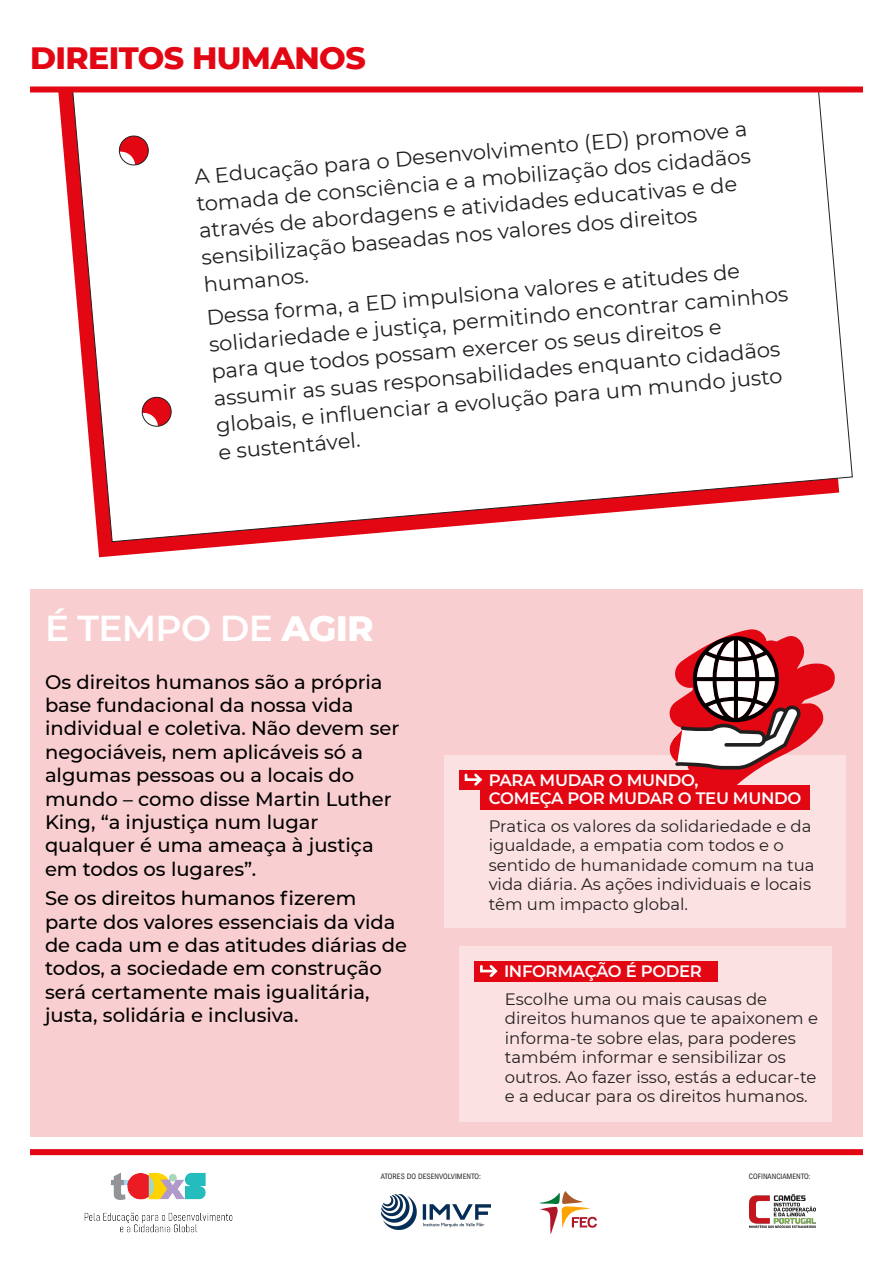
<style>
.page{position:relative;width:893px;height:1263px;background:#fff}
.page>*{position:absolute;margin:0;border:0;box-sizing:border-box;transform-origin:0 0}
.t1{font:600 36px "Montserrat";letter-spacing:-.02em;color:#fff}
.t2{font:800 31.5px "Montserrat";letter-spacing:-.02em;color:#e30613}
.t3{font:21px/27px "Montserrat";color:#231f20}
.t4{font:500 19.5px/23.4px "Montserrat";color:#000}
.t5{font:16.5px/19.5px "Montserrat";color:#231f20}
.t6{font:600 16.5px/18px "Montserrat";letter-spacing:-.02em;color:#fff}
.t7{font:7.5px "Arial Nova Cond";color:#231f20}
.s1{font-weight:800}
</style>
<div class="page">
<div style="left:30px;top:589px;width:833px;height:548px;background:#f9ced0"></div>
<div style="left:444px;top:755px;width:402px;height:172px;background:#fbe1e2"></div>
<svg style="left:669px;top:629px;width:166px;height:156px"></svg>
<svg style="left:30px;top:92px;width:823px;height:450px"></svg>
<div style="left:459px;top:770px;width:264px;height:19px;background:#e30613"></div>
<div style="left:480px;top:785px;width:330px;height:24px;background:#e30613"></div>
<svg style="left:464px;top:773px;width:19px;height:13px"></svg>
<div style="left:460px;top:946px;width:372px;height:175px;background:#fbe1e2"></div>
<div style="left:475px;top:961px;width:243px;height:21px;background:#e30613"></div>
<svg style="left:480px;top:965px;width:18px;height:12px"></svg>
<div style="left:30px;top:1149px;width:833px;height:6px;background:#e30613"></div>
<div style="left:30px;top:86px;width:833px;height:6px;background:#e30613"></div>
<svg style="left:539px;top:1191px;width:58px;height:43px"></svg>
<img style="left:749px;top:1194px;width:66px;height:33px">
<img style="left:382px;top:1194px;width:108px;height:35px">
<img style="left:75px;top:1149px;width:166px;height:84px">
<h2 class="t2" style="left:30px;top:35px;width:337px">DIREITOS HUMANOS</h2>
<p class="t3" style="left:193px;top:163px;width:557px;rotate:-5deg">A Educação para o Desenvolvimento (ED) promove a tomada de consciência e a mobilização dos cidadãos através de abordagens e atividades educativas e de sensibilização baseadas nos valores dos direitos humanos.</p>
<p class="t3" style="left:205px;top:303px;width:583px;rotate:-5deg">Dessa forma, a ED impulsiona valores e atitudes de solidariedade e justiça, permitindo encontrar caminhos para que todos possam exercer os seus direitos e assumir as suas responsabilidades enquanto cidadãos globais, e infl uenciar a evolução para um mundo justo e sustentável.</p>
<h1 class="t1" style="left:45px;top:603px;width:330px">É TEMPO DE <span class="s1">AGIR</span></h1>
<p class="t4" style="left:45px;top:669px;width:356px">Os direitos humanos são a própria base fundacional da nossa vida individual e coletiva. Não devem ser negociáveis, nem aplicáveis só a algumas pessoas ou a locais do mundo – como disse Martin Luther<br>King, “a injustiça num lugar qualquer é uma ameaça à justiça em todos os lugares”.</p>
<p class="t4" style="left:45px;top:886px;width:364px">Se os direitos humanos fizerem parte dos valores essenciais da vida de cada um e das atitudes diárias de todos, a sociedade em construção será certamente mais igualitária, justa, solidária e inclusiva.</p>
<p class="t6" style="left:489px;top:770px;width:314px">PARA MUDAR O MUNDO,<br>COMEÇA POR MUDAR O TEU MUNDO</p>
<p class="t5" style="left:489px;top:816px;width:327px">Pratica os valores da solidariedade e da igualdade, a empatia com todos e o sentido de humanidade comum na tua vida diária. As ações individuais e locais têm um impacto global.</p>
<p class="t6" style="left:504px;top:961px;width:199px">INFORMAÇÃO É PODER</p>
<p class="t5" style="left:505px;top:989px;width:315px">Escolhe uma ou mais causas de direitos humanos que te apaixonem e informa-te sobre elas, para poderes também informar e sensibilizar os outros. Ao fazer isso, estás a educar-te e a educar para os direitos humanos.</p>
<p class="t7" style="left:381px;top:1171px;width:102px">ATORES DO DESENVOLVIMENTO:</p>
<p class="t7" style="left:749px;top:1171px;width:63px">COFINANCIAMENTO:</p>
</div>
